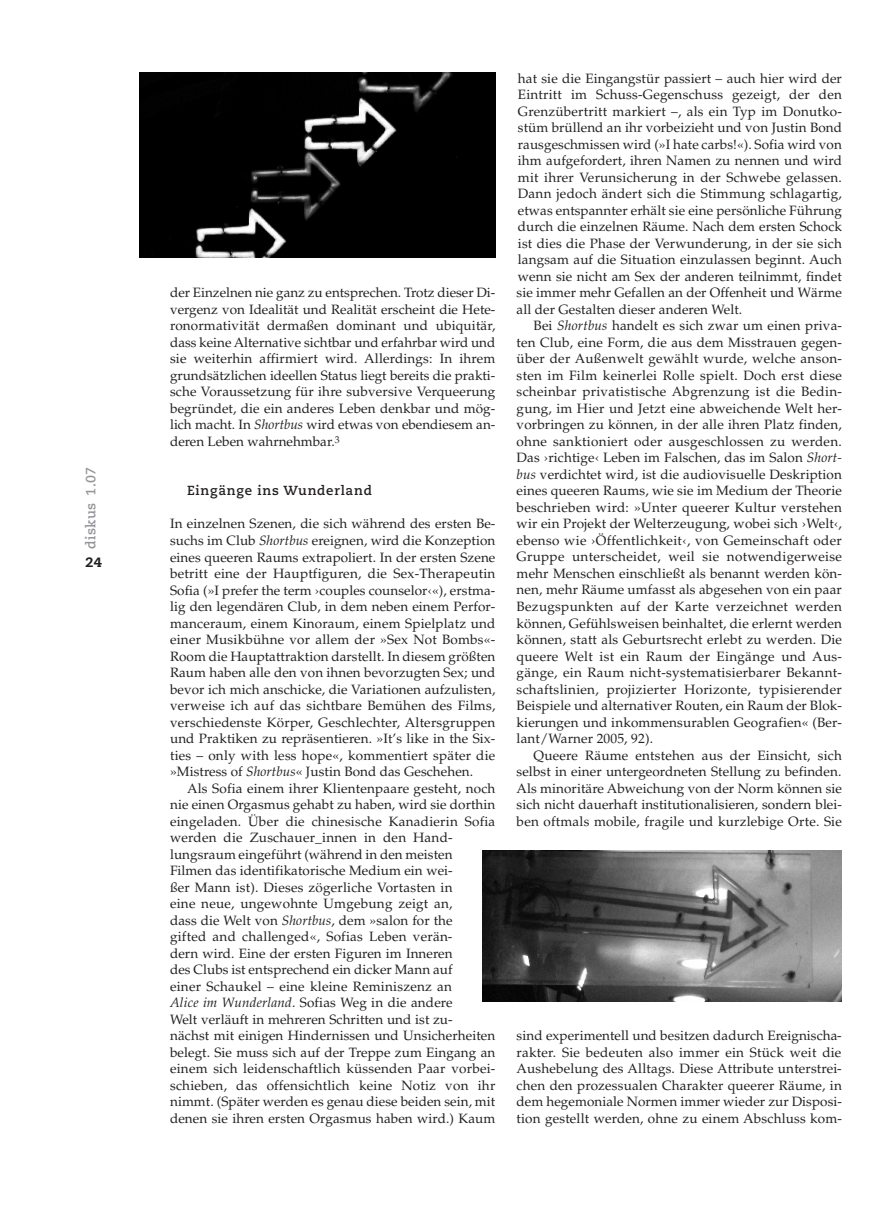
<style>
.page{position:relative;width:893px;height:1212px;background:#fff}
.page>*{position:absolute;margin:0;border:0;box-sizing:border-box;transform-origin:0 0}
.t1{font:13.5px/16.5px "Palatino";letter-spacing:.01em;color:#231f20;text-align:justify}
.t2{font:700 13.5px "Caecilia";letter-spacing:.03em;color:#939598}
.t3{font:800 13.5px "Caecilia";color:#231f20}
.t4{font:700 13.2px "Caecilia";letter-spacing:.06em;color:#231f20}
.s1{font-style:italic}
</style>
<div class="page">
<img style="left:483px;top:850px;width:359px;height:152px">
<img style="left:140px;top:72px;width:355px;height:186px">
<p class="t2" style="left:85px;top:549px;width:83px;rotate:-90deg">diskus 1.07</p>
<p class="t3" style="left:85px;top:557px;width:18px">24</p>
<p class="t1" style="left:170px;top:286px;width:327px">der Einzelnen nie ganz zu entsprechen. Trotz dieser Di&shy;vergenz von Idealität und Realität erscheint die Hete&shy;ronormativität dermaßen dominant und ubiquitär, dass keine Alternative sichtbar und erfahrbar wird und sie weiterhin affirmiert wird. Allerdings: In ihrem grundsätzlichen ideellen Status liegt bereits die prakti&shy;sche Voraussetzung für ihre subversive Verqueerung begründet, die ein anderes Leben denkbar und mög&shy;lich macht. In <span class="s1">Shortbus</span> wird etwas von ebendiesem an&shy;deren Leben wahrnehmbar.<sup>3</sup></p>
<p class="t4" style="left:187px;top:485px;width:186px">Eingänge ins Wunderland</p>
<p class="t1" style="left:170px;top:517px;width:327px">In einzelnen Szenen, die sich während des ersten Be&shy;suchs im Club <span class="s1">Shortbus</span> ereignen, wird die Konzeption eines queeren Raums extrapoliert. In der ersten Szene betritt eine der Hauptfiguren, die Sex-Therapeutin Sofia (»I prefer the term ›couples counselor‹«), erstma&shy;lig den legendären Club, in dem neben einem Perfor&shy;manceraum, einem Kinoraum, einem Spielplatz und einer Musikbühne vor allem der »Sex Not Bombs«- Room die Hauptattraktion darstellt. In diesem größten Raum haben alle den von ihnen bevorzugten Sex; und bevor ich mich anschicke, die Variationen aufzulisten, verweise ich auf das sichtbare Bemühen des Films, verschiedenste Körper, Geschlechter, Altersgruppen und Praktiken zu repräsentieren. »It’s like in the Six&shy;ties – only with less hope«, kommentiert später die »Mistress of <span class="s1">Shortbus</span>« Justin Bond das Geschehen.</p>
<p class="t1" style="left:170px;top:781px;width:327px;text-align:left;text-indent:17px">Als Sofia einem ihrer Klientenpaare gesteht, noch nie einen Orgasmus gehabt zu haben, wird sie dorthin eingeladen. Über die chinesische Kanadierin Sofia werden die Zuschauer_innen in den Hand&shy;lungsraum eingeführt (während in den meisten Filmen das identifikatorische Medium ein wei-<br>ßer Mann ist). Dieses zögerliche Vortasten in<br>eine neue, ungewohnte Umgebung zeigt an,<br>dass die Welt von <span class="s1">Shortbus</span>, dem »salon for the<br>gifted and challenged«, Sofias Leben verän-<br>dern wird. Eine der ersten Figuren im Inneren<br>des Clubs ist entsprechend ein dicker Mann auf<br>einer Schaukel – eine kleine Reminiszenz an<br><span class="s1">Alice im Wunderland</span>. Sofias Weg in die andere<br>Welt verläuft in mehreren Schritten und ist zu-<br>nächst mit einigen Hindernissen und Unsicherheiten belegt. Sie muss sich auf der Treppe zum Eingang an einem sich leidenschaftlich küssenden Paar vorbei&shy;schieben, das offensichtlich keine Notiz von ihr nimmt. (Später werden es genau diese beiden sein, mit denen sie ihren ersten Orgasmus haben wird.) Kaum</p>
<p class="t1" style="left:517px;top:72px;width:327px">hat sie die Eingangstür passiert – auch hier wird der Eintritt im Schuss-Gegenschuss gezeigt, der den Grenzübertritt markiert –, als ein Typ im Donutko&shy;stüm brüllend an ihr vorbeizieht und von Justin Bond rausgeschmissen wird (»I hate carbs!«). Sofia wird von ihm aufgefordert, ihren Namen zu nennen und wird mit ihrer Verunsicherung in der Schwebe gelassen.<br>Dann jedoch ändert sich die Stimmung schlagartig, etwas entspannter erhält sie eine persönliche Führung durch die einzelnen Räume. Nach dem ersten Schock ist dies die Phase der Verwunderung, in der sie sich langsam auf die Situation einzulassen beginnt. Auch wenn sie nicht am Sex der anderen teilnimmt, findet sie immer mehr Gefallen an der Offenheit und Wärme all der Gestalten dieser anderen Welt.</p>
<p class="t1" style="left:517px;top:319px;width:327px;text-indent:17px">Bei <span class="s1">Shortbus</span> handelt es sich zwar um einen priva&shy;ten Club, eine Form, die aus dem Misstrauen gegen&shy;über der Außenwelt gewählt wurde, welche anson&shy;sten im Film keinerlei Rolle spielt. Doch erst diese scheinbar privatistische Abgrenzung ist die Bedin&shy;gung, im Hier und Jetzt eine abweichende Welt her&shy;vorbringen zu können, in der alle ihren Platz finden, ohne sanktioniert oder ausgeschlossen zu werden.<br>Das ›richtige‹ Leben im Falschen, das im Salon <span class="s1">Short&shy;bus</span> verdichtet wird, ist die audiovisuelle Deskription eines queeren Raums, wie sie im Medium der Theorie beschrieben wird: »Unter queerer Kultur verstehen wir ein Projekt der Welterzeugung, wobei sich ›Welt‹, ebenso wie ›Öffentlichkeit‹, von Gemeinschaft oder Gruppe unterscheidet, weil sie notwendigerweise mehr Menschen einschließt als benannt werden kön&shy;nen, mehr Räume umfasst als abgesehen von ein paar Bezugspunkten auf der Karte verzeichnet werden können, Gefühlsweisen beinhaltet, die erlernt werden können, statt als Geburtsrecht erlebt zu werden. Die queere Welt ist ein Raum der Eingänge und Aus&shy;gänge, ein Raum nicht-systematisierbarer Bekannt&shy;schaftslinien, projizierter Horizonte, typisierender Beispiele und alternativer Routen, ein Raum der Blok&shy;kierungen und inkommensurablen Geografien« (Ber&shy;lant/Warner 2005, 92).</p>
<p class="t1" style="left:517px;top:748px;width:327px;text-indent:17px">Queere Räume entstehen aus der Einsicht, sich selbst in einer untergeordneten Stellung zu befinden.<br>Als minoritäre Abweichung von der Norm können sie sich nicht dauerhaft institutionalisieren, sondern blei&shy;ben oftmals mobile, fragile und kurzlebige Orte. Sie</p>
<p class="t1" style="left:517px;top:1029px;width:327px">sind experimentell und besitzen dadurch Ereignischa&shy;rakter. Sie bedeuten also immer ein Stück weit die Aushebelung des Alltags. Diese Attribute unterstrei&shy;chen den prozessualen Charakter queerer Räume, in dem hegemoniale Normen immer wieder zur Disposi&shy;tion gestellt werden, ohne zu einem Abschluss kom-</p>
</div>
